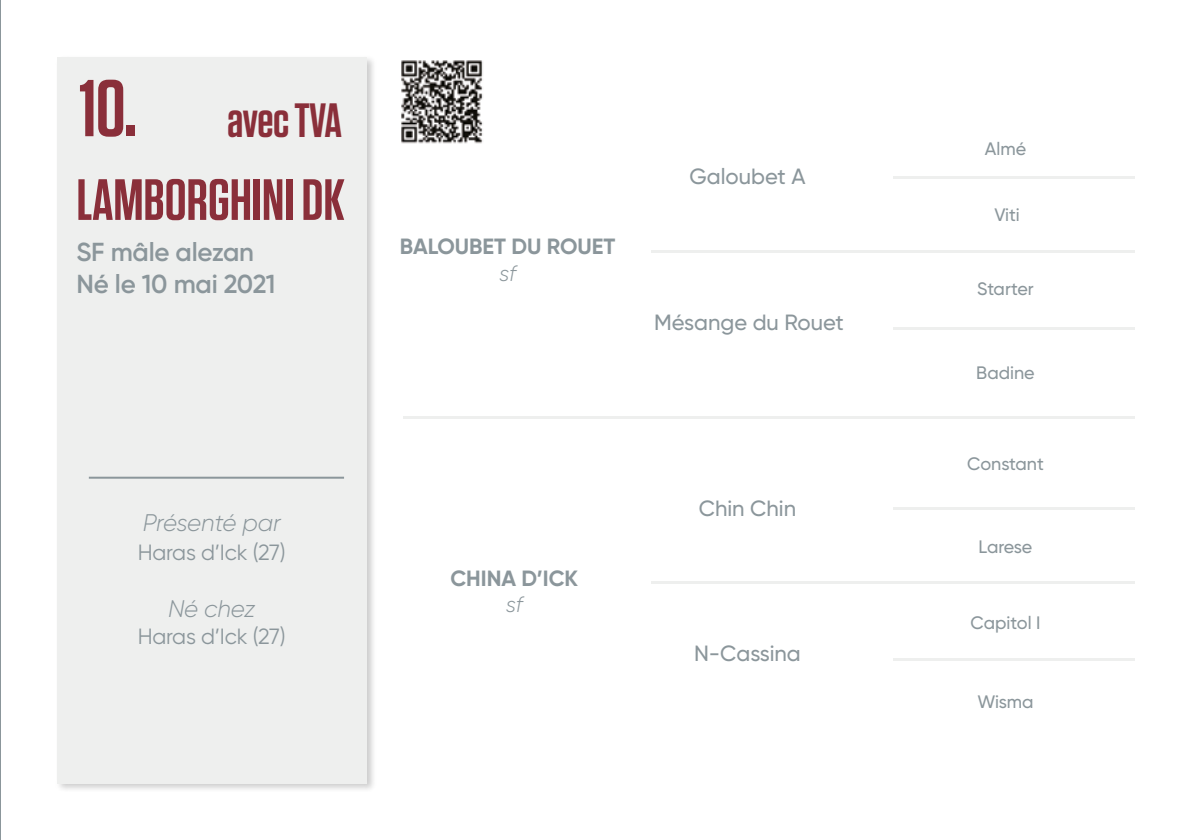
<style>
.page{position:relative;width:1191px;height:840px;background:#fff}
.page>*{position:absolute;margin:0;border:0;box-sizing:border-box;transform-origin:0 0}
.t1{font:600 80px "Tungsten";color:#8a2f3a}
.t2{font:600 58px "Tungsten";color:#8a2f3a}
.t3{font:600 48px "Tungsten";letter-spacing:-.015em;color:#8a2f3a}
.t4{font:600 26px/31.2px "Gilroy";letter-spacing:-.01em;color:#8b969b}
.t5{font:italic 300 24px "Gilroy";letter-spacing:-.01em;color:#8b969b}
.t6{font:500 22px "Gilroy";color:#8b969b}
.t7{font:22px "Gilroy";letter-spacing:-.01em;color:#8b969b}
.t8{font:700 22px "Gilroy";color:#8b969b}
.t9{font:italic 300 22px "Gilroy";color:#8b969b}
.t10{font:500 18px "Gilroy";color:#8b969b}
</style>
<div class="page">
<hr style="left:0;top:0;width:1px;height:839px;background:#8b969b">
<div style="left:55px;top:55px;width:322px;height:738px;background:#000;opacity:.2"></div>
<div style="left:57px;top:57px;width:310px;height:725px;background:#eeefee"></div>
<hr style="left:403px;top:416px;width:731px;height:3px;background:#eeefee">
<hr style="left:651px;top:250px;width:483px;height:2px;background:#eeefee">
<hr style="left:651px;top:581px;width:483px;height:2px;background:#eeefee">
<hr style="left:892px;top:176px;width:242px;height:2px;background:#eeefee">
<hr style="left:892px;top:507px;width:242px;height:2px;background:#eeefee">
<hr style="left:892px;top:327px;width:242px;height:2px;background:#eeefee">
<hr style="left:892px;top:658px;width:242px;height:2px;background:#eeefee">
<hr style="left:89px;top:476px;width:255px;height:2px;background:#8b969b">
<img style="left:401px;top:60px;width:82px;height:84px">
<h1 class="t1" style="left:79px;top:66px;width:59px">10.</h1>
<h3 class="t3" style="left:227px;top:95px;width:116px">avec TVA</h3>
<h2 class="t2" style="left:77px;top:169px;width:269px">LAMBORGHINI DK</h2>
<h3 class="t4" style="left:77px;top:236px;width:200px">SF mâle alezan<br>Né le 10 mai 2021</h3>
<p class="t8" style="left:400px;top:232px;width:217px">BALOUBET DU ROUET</p>
<p class="t9" style="left:499px;top:259px;width:18px">sf</p>
<p class="t6" style="left:689px;top:163px;width:118px">Galoubet A</p>
<p class="t6" style="left:654px;top:308px;width:191px">Mésange du Rouet</p>
<h3 class="t5" style="left:143px;top:507px;width:139px">Présenté par</h3>
<p class="t7" style="left:138px;top:538px;width:149px">Haras d’Ick (27)</p>
<h3 class="t5" style="left:168px;top:594px;width:89px">Né chez</h3>
<p class="t7" style="left:138px;top:622px;width:149px">Haras d’Ick (27)</p>
<p class="t8" style="left:450px;top:563px;width:129px">CHINA D’ICK</p>
<p class="t9" style="left:506px;top:590px;width:18px">sf</p>
<p class="t6" style="left:699px;top:494px;width:99px">Chin Chin</p>
<p class="t6" style="left:694px;top:639px;width:108px">N-Cassina</p>
<p class="t10" style="left:984px;top:138px;width:43px">Almé</p>
<p class="t10" style="left:994px;top:204px;width:27px">Viti</p>
<p class="t10" style="left:977px;top:277px;width:58px">Starter</p>
<p class="t10" style="left:976px;top:361px;width:60px">Badine</p>
<p class="t10" style="left:967px;top:452px;width:78px">Constant</p>
<p class="t10" style="left:978px;top:535px;width:55px">Larese</p>
<p class="t10" style="left:970px;top:611px;width:71px">Capitol I</p>
<p class="t10" style="left:977px;top:690px;width:57px">Wisma</p>
</div>
